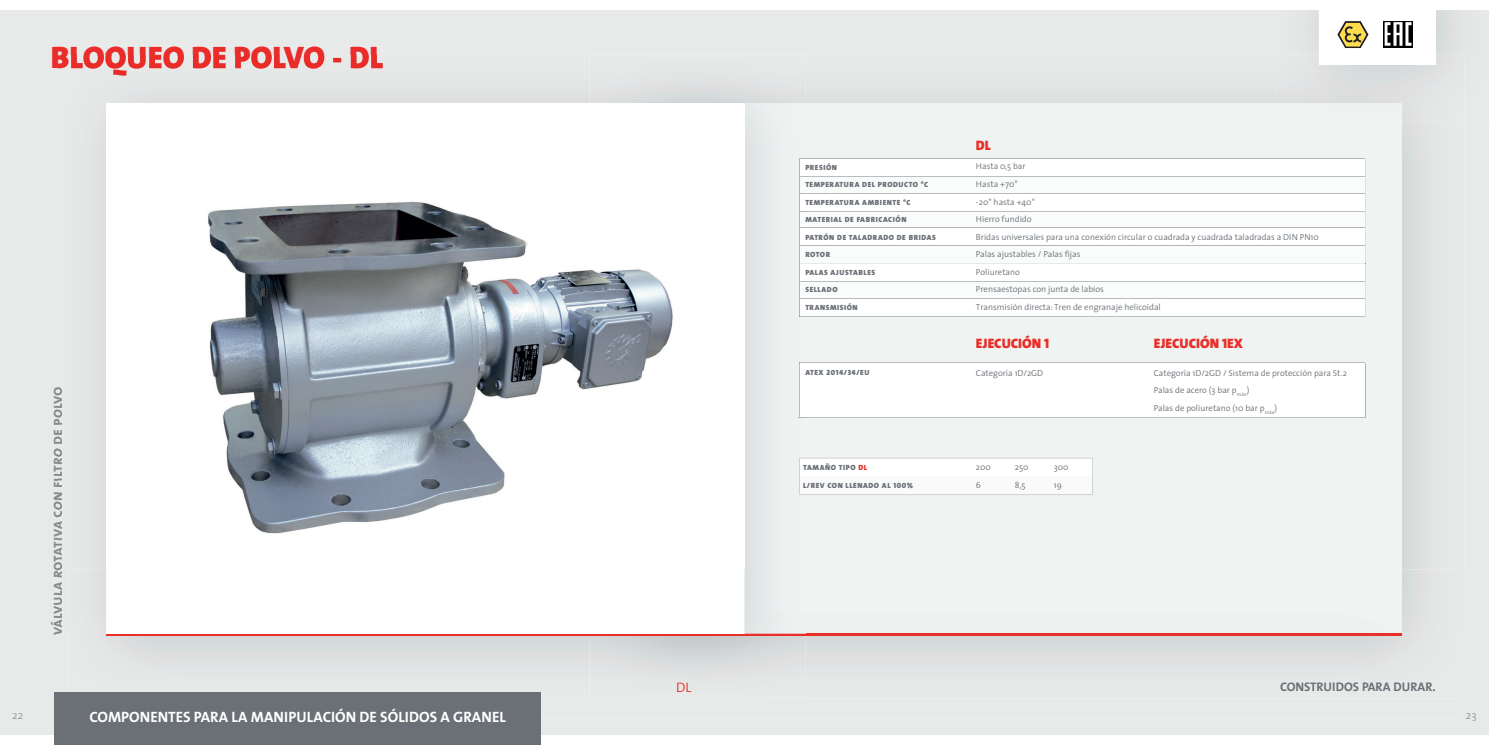
<style>
.page{position:relative;width:1489px;height:745px;background:#fff}
.page>*{position:absolute;margin:0;border:0;box-sizing:border-box;transform-origin:0 0}
.t1{font:31.25px "The Sans Black Caps";color:#ea2d2b}
.t2{font:15px "The Sans Bold Caps";color:#fff}
.t3{font:15px "The Sans Bold Caps";color:#87898c}
.t4{font:13.75px "The Sans Black Caps";color:#ea2f29}
.t5{font:300 13.75px "The Sans";color:#ea2f29}
.t6{font:12.5px "The Sans Bold Caps";color:#6a7076}
.t7{font:300 11.25px "The Sans";color:#87898c}
.t8{font:300 8.75px/17.5px "The Sans";color:#6a7076}
.t9{font:7.5px "The Sans Black Caps";letter-spacing:.075em;color:#6a7076}
.s1{color:#e83129}
</style>
<div class="page">
<div style="left:0;top:10px;width:1488px;height:724px;background:#e8eaea"></div>
<div style="left:52px;top:47px;width:331px;height:29px;background:#e8eaea"></div>
<div style="left:589px;top:55px;width:686px;height:42px;background:#e6e7e7"></div>
<div style="left:805px;top:97px;width:470px;height:6px;background:#dddede"></div>
<img style="left:1401px;top:120px;width:63px;height:449px">
<img style="left:1372px;top:569px;width:92px;height:129px">
<div style="left:638px;top:103px;width:763px;height:532px;background:#eff4f3"></div>
<div style="left:51px;top:387px;width:8px;height:248px;background:#e8eaea"></div>
<div style="left:59px;top:56px;width:530px;height:85px;background:#e4e6e6"></div>
<div style="left:59px;top:141px;width:47px;height:470px;background:#e4e6e6"></div>
<img style="left:59px;top:611px;width:10px;height:80px">
<img style="left:589px;top:56px;width:216px;height:47px">
<img style="left:744px;top:103px;width:61px;height:530px">
<img style="left:59px;top:387px;width:3px;height:248px">
<img style="left:59px;top:56px;width:324px;height:20px">
<div style="left:106px;top:103px;width:638px;height:532px;background:#fff"></div>
<div style="left:541px;top:696px;width:917px;height:22px;background:#e8eaea"></div>
<img style="left:763px;top:635px;width:609px;height:63px">
<img style="left:589px;top:696px;width:174px;height:2px">
<img style="left:69px;top:569px;width:520px;height:127px">
<img style="left:589px;top:635px;width:216px;height:61px">
<img style="left:106px;top:569px;width:483px;height:64px">
<hr style="left:106px;top:633px;width:1295px;height:2px;background:#ea2f29">
<img style="left:208px;top:201px;width:465px;height:333px">
<div style="left:799px;top:159px;width:565px;height:17px;background:#fff"></div>
<div style="left:805px;top:211px;width:559px;height:16px;background:#fafbfb"></div>
<img style="left:800px;top:212px;width:5px;height:15px">
<div style="left:805px;top:281px;width:559px;height:17px;background:#fafbfb"></div>
<img style="left:800px;top:282px;width:5px;height:16px">
<div style="left:805px;top:245px;width:559px;height:18px;background:#fafbfb"></div>
<img style="left:800px;top:246px;width:5px;height:17px">
<div style="left:799px;top:193px;width:565px;height:18px;background:#fff"></div>
<div style="left:799px;top:227px;width:565px;height:18px;background:#fff"></div>
<div style="left:799px;top:263px;width:565px;height:18px;background:#fff"></div>
<div style="left:799px;top:299px;width:565px;height:17px;background:#fff"></div>
<div style="left:798px;top:362px;width:566px;height:55px;background:#fff"></div>
<div style="left:801px;top:459px;width:289px;height:33px;background:#fff"></div>
<div style="left:799px;top:457px;width:293px;height:37px;border:1px solid #d1d2d4"></div>
<hr style="left:805px;top:158px;width:559px;height:1px;background:#b1b5b7">
<hr style="left:805px;top:211px;width:559px;height:1px;background:#b1b5b7">
<hr style="left:805px;top:298px;width:559px;height:1px;background:#b9babd">
<svg style="left:800px;top:176px;width:564px;height:18px"></svg>
<hr style="left:805px;top:227px;width:559px;height:1px;background:#b1b5b7">
<hr style="left:805px;top:417px;width:559px;height:1px;background:#b1b5b7">
<hr style="left:799px;top:281px;width:565px;height:1px;background:#bcbdc0">
<hr style="left:799px;top:316px;width:565px;height:1px;background:#bcbdc0">
<hr style="left:805px;top:245px;width:559px;height:1px;background:#b1b5b7">
<hr style="left:799px;top:362px;width:565px;height:1px;background:#bcbdc0">
<div style="left:1466px;top:712px;width:9px;height:8px;background:#e8eaea"></div>
<div style="left:13px;top:712px;width:10px;height:6px;background:#e8eaea"></div>
<img style="left:1275px;top:10px;width:213px;height:110px">
<img style="left:1275px;top:55px;width:189px;height:65px">
<img style="left:1275px;top:103px;width:126px;height:17px">
<div style="left:1318px;top:0;width:117px;height:64px;background:#fff"></div>
<svg style="left:1337px;top:21px;width:31px;height:27px"></svg>
<img style="left:1383px;top:21px;width:29px;height:27px">
<img style="left:799px;top:159px;width:1px;height:157px">
<hr style="left:1364px;top:159px;width:1px;height:104px;background:#b1b5b7">
<hr style="left:1364px;top:263px;width:1px;height:53px;background:#b1b5b7">
<svg style="left:799px;top:263px;width:567px;height:1px"></svg>
<hr style="left:799px;top:363px;width:1px;height:54px;background:#bcbdc0">
<hr style="left:1364px;top:362px;width:1px;height:55px;background:#b1b5b7">
<div style="left:54px;top:691px;width:487px;height:53px;background:#6a7076"></div>
<h1 class="t1" style="left:51px;top:31px;width:334px">BLOQUEO DE POLVO - DL</h1>
<h2 class="t3" style="left:44px;top:635px;width:250px;rotate:-90deg">válvula rotativa con filtro de polvo</h2>
<h3 class="t5" style="left:676px;top:675px;width:17px">DL</h3>
<p class="t9" style="left:805px;top:161px;width:33px">PRESIÓN</p>
<p class="t9" style="left:805px;top:178px;width:124px">TEMPERATURA DEL PRODUCTO °C</p>
<p class="t9" style="left:805px;top:196px;width:107px">TEMPERATURA AMBIENTE °C</p>
<p class="t9" style="left:805px;top:213px;width:103px">MATERIAL DE FABRICACIÓN</p>
<p class="t9" style="left:805px;top:231px;width:132px">PATRÓN DE TALADRADO DE BRIDAS</p>
<p class="t9" style="left:805px;top:248px;width:26px">ROTOR</p>
<p class="t9" style="left:805px;top:266px;width:71px">PALAS AJUSTABLES</p>
<p class="t9" style="left:805px;top:283px;width:34px">SELLADO</p>
<p class="t9" style="left:805px;top:301px;width:54px">TRANSMISIÓN</p>
<p class="t9" style="left:805px;top:366px;width:65px">ATEX 2014/34/EU</p>
<h3 class="t4" style="left:975px;top:133px;width:16px">DL</h3>
<p class="t8" style="left:975px;top:157px;width:344px">Hasta 0,5 bar<br>Hasta +70°<br>-20° hasta +40°<br>Hierro fundido<br>Bridas universales para una conexión circular o cuadrada y cuadrada taladradas a DIN PN10<br>Palas ajustables / Palas fijas<br>Poliuretano<br>Prensaestopas con junta de labios<br>Transmisión directa: Tren de engranaje helicoidal</p>
<h3 class="t4" style="left:975px;top:332px;width:75px">EJECUCIÓN 1</h3>
<h3 class="t4" style="left:1153px;top:332px;width:91px">EJECUCIÓN 1EX</h3>
<p class="t8" style="left:975px;top:363px;width:69px">Categoría 1D/2GD</p>
<p class="t8" style="left:1153px;top:363px;width:194px">Categoría 1D/2GD / Sistema de protección para St.2<br>Palas de acero (3 bar p<sub>máx</sub>)<br>Palas de poliuretano (10 bar p<sub>máx</sub>)</p>
<p class="t9" style="left:803px;top:461px;width:66px">TAMAÑO TIPO <span class="s1">DL</span></p>
<p class="t8" style="left:975px;top:458px;width:16px">200</p>
<p class="t8" style="left:1014px;top:458px;width:15px">250</p>
<p class="t8" style="left:1053px;top:458px;width:16px">300</p>
<p class="t9" style="left:803px;top:478px;width:111px">L/REV CON LLENADO AL 100%</p>
<p class="t8" style="left:975px;top:476px;width:7px">6</p>
<p class="t8" style="left:1014px;top:476px;width:12px">8,5</p>
<p class="t8" style="left:1053px;top:476px;width:10px">19</p>
<h3 class="t6" style="left:1279px;top:676px;width:157px">CONSTRUIDOS PARA DURAR.</h3>
<p class="t7" style="left:12px;top:705px;width:12px">22</p>
<h2 class="t2" style="left:89px;top:704px;width:418px">COMPONENTES PARA LA MANIPULACIÓN DE SÓLIDOS A GRANEL</h2>
<p class="t7" style="left:1465px;top:705px;width:12px">23</p>
</div>
